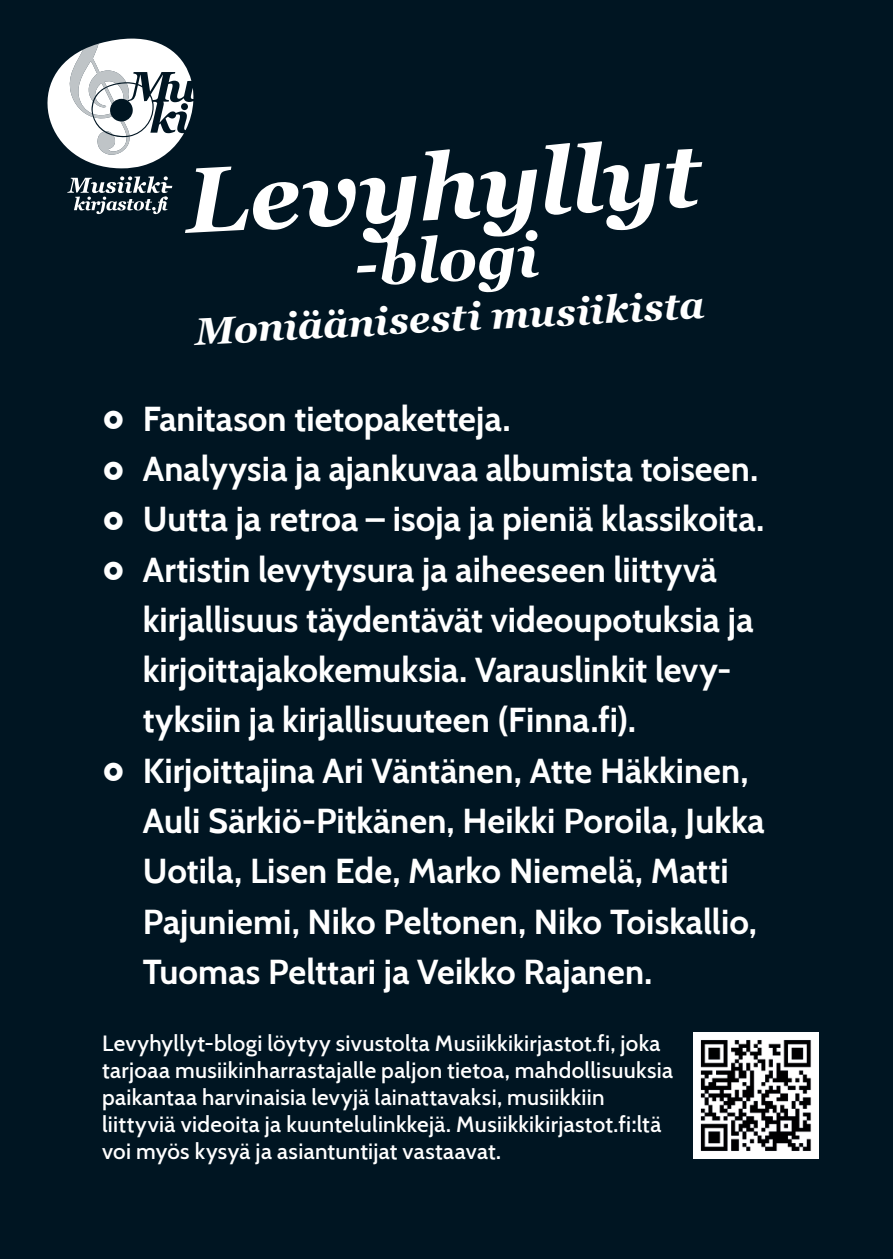
<style>
.page{position:relative;width:893px;height:1259px;background:#001522}
.page>*{position:absolute;margin:0;border:0;box-sizing:border-box;transform-origin:0 0}
.t1{font:italic 700 92.4px "Georgia";color:#fff}
.t2{font:italic 700 61.5px "Georgia";color:#fff}
.slogan{font:italic 700 38.1px "Georgia";color:#fff}
.t3{font:700 34.5px/50.4px "Cabin";color:#fff}
.Leipis__infoteksti{font:500 22.5px/27px "Cabin";letter-spacing:.015em;color:#fff}
</style>
<div class="page">
<svg style="left:67px;top:176px;width:105px;height:38px"></svg>
<svg style="left:47px;top:38px;width:146px;height:130px"></svg>
<img style="left:693px;top:1032px;width:126px;height:126px">
<h1 class="t1" style="left:183px;top:141px;width:517px;rotate:-3deg">Levyhyllyt</h1>
<h1 class="t2" style="left:352px;top:225px;width:186px;rotate:-3deg">-blogi</h1>
<p class="slogan" style="left:194px;top:307px;width:511px;rotate:-3deg">Moniäänisesti musiikista</p>
<p class="t3" style="left:143px;top:391px;width:369px">Fanitason tietopaketteja.</p>
<p class="t3" style="left:143px;top:442px;width:617px">Analyysia ja ajankuvaa albumista toiseen.</p>
<p class="t3" style="left:143px;top:492px;width:623px">Uutta ja retroa – isoja ja pieniä klassikoita.</p>
<p class="t3" style="left:143px;top:542px;width:612px">Artistin levytysura ja aiheeseen liittyvä kirjallisuus täydentävät videoupotuksia ja kirjoittajakokemuksia. Varauslinkit levy&shy;tyksiin ja kirjallisuuteen (Finna.fi).</p>
<p class="t3" style="left:143px;top:743px;width:623px">Kirjoittajina Ari Väntänen, Atte Häkkinen, Auli Särkiö-Pitkänen, Heikki Poroila, Jukka Uotila, Lisen Ede, Marko Niemelä, Matti Pajuniemi, Niko Peltonen, Niko Toiskallio, Tuomas Pelttari ja Veikko Rajanen.</p>
<p class="Leipis__infoteksti" style="left:102px;top:1028px;width:573px">Levyhyllyt-blogi löytyy sivustolta Musiikkikirjastot.fi, joka tarjoaa musiikinharrastajalle paljon tietoa, mahdollisuuksia paikantaa harvinaisia levyjä lainattavaksi, musiikkiin liittyviä videoita ja kuuntelulinkkejä. Musiikkikirjastot.fi:ltä voi myös kysyä ja asiantuntijat vastaavat.</p>
</div>
